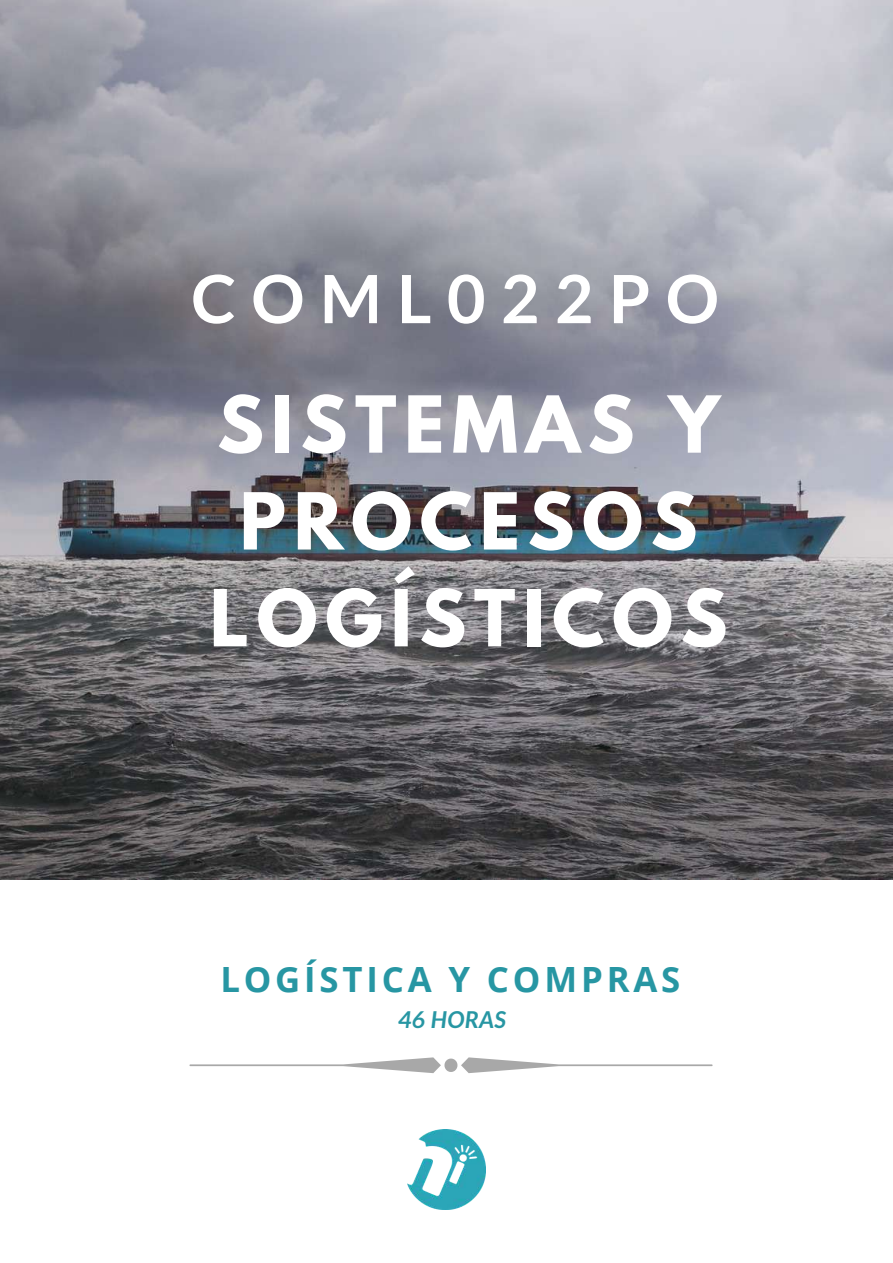
<style>
.page{position:relative;width:893px;height:1263px;background:#fff}
.page>*{position:absolute;margin:0;border:0;box-sizing:border-box;transform-origin:0 0}
.t1{font:700 69.6px/96.9px "League Spartan";letter-spacing:.11em;color:#fff;text-align:center}
.t2{font:700 66.6px "Lato";letter-spacing:.23em;color:#fff}
.t3{font:700 34.8px "Open Sans";letter-spacing:.11em;color:#2796a3}
.t4{font:italic 700 23.25px "Lato";letter-spacing:.02em;color:#2796a3}
</style>
<div class="page">
<img style="left:0;top:0;width:893px;height:879px">
<img style="left:408px;top:1129px;width:77px;height:80px">
<svg style="left:189px;top:1057px;width:524px;height:16px"></svg>
<p class="t2" style="left:191px;top:257px;width:529px">COML022PO</p>
<p class="t1" style="left:210px;top:385px;width:519px">SISTEMAS Y<br>PROCESOS<br>LOGÍSTICOS</p>
<p class="t3" style="left:220px;top:955px;width:462px">LOGÍSTICA Y COMPRAS</p>
<p class="t4" style="left:398px;top:1005px;width:110px">46 HORAS</p>
</div>
